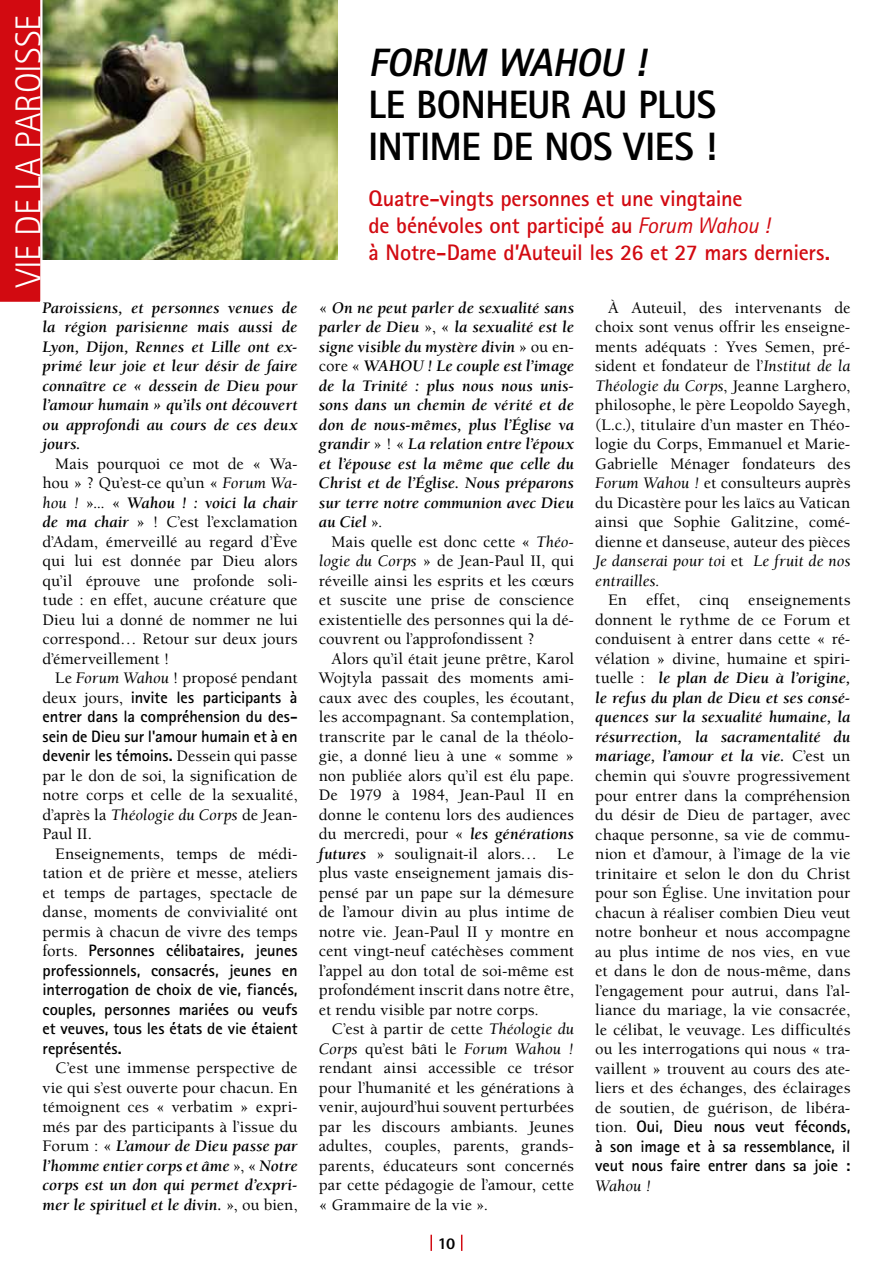
<style>
.page{position:relative;width:893px;height:1263px;background:#fff}
.page>*{position:absolute;margin:0;border:0;box-sizing:border-box;transform-origin:0 0}
.t1{font:800 39.6px/42px "Rotis Sans Serif Std";letter-spacing:-.005em;color:#000;scale:.95 1}
.t2{font:italic 800 39.6px "Rotis Sans Serif Std";color:#000;scale:.95 1}
.t3{font:300 36px "Rotis Sans Serif Std";color:#fff}
.t4{font:700 22.5px/27px "Rotis Sans Serif Std";letter-spacing:-.01em;color:#d20a11}
.t5{font:500 16.5px/19.5px "Berkeley Std";letter-spacing:.005em;color:#000;text-align:justify}
.t6{font:italic 700 16.5px/19.5px "Berkeley Std";color:#000;text-align:justify}
.t7{font:700 16.5px/19.5px "Rotis Sans Serif Std";letter-spacing:-.005em;color:#000;text-align:justify}
.t8{font:italic 16.5px "Berkeley Std";letter-spacing:.005em;color:#000}
.t9{font:800 16.5px "Rotis Sans Serif Std";color:#000}
.s1{font-weight:400;font-style:italic}
.s2{font-weight:700;font-style:italic}
.s3{font-family:"Berkeley Std";font-weight:500}
.s4{font-weight:500;font-style:normal}
</style>
<div class="page">
<img style="left:44px;top:0;width:294px;height:259px">
<svg style="left:430px;top:1235px;width:2px;height:16px"></svg>
<svg style="left:461px;top:1235px;width:1px;height:16px"></svg>
<svg style="left:0;top:0;width:44px;height:302px;background:#d11b20"></svg>
<h2 class="t3" style="left:8px;top:287px;width:274px;rotate:-90deg">VIE DE LA PAROISSE</h2>
<p class="t6" style="left:42px;top:298px;width:257px">Paroissiens, et personnes venues de la région parisienne mais aussi de Lyon, Dijon, Rennes et Lille ont ex&shy;primé leur joie et leur désir de faire connaître ce « dessein de Dieu pour l’amour humain » qu’ils ont découvert ou approfondi au cours de ces deux jours.</p>
<p class="t5" style="left:42px;top:454px;width:257px;text-indent:13px">Mais pourquoi ce mot de « Wa&shy;hou » ? Qu’est-ce qu’un « <span class="s1">Forum Wa&shy;hou !</span> »... « <span class="s2">Wahou ! : voici la chair de ma chair</span> » ! C’est l’exclamation d’Adam, émerveillé au regard d’Ève qui lui est donnée par Dieu alors qu’il éprouve une profonde soli&shy;tude : en effet, aucune créature que Dieu lui a donné de nommer ne lui correspond… Retour sur deux jours d’émerveillement !</p>
<p class="t5" style="left:55px;top:669px;width:244px">Le <span class="s1">Forum Wahou</span> ! proposé pendant</p>
<p class="t7" style="left:42px;top:687px;width:257px"><span class="s3">deux jours,</span> invite les participants à entrer dans la compréhension du des&shy;sein de Dieu sur l'amour humain et à en devenir les témoins. <span class="s3">Dessein qui passe</span></p>
<p class="t5" style="left:42px;top:766px;width:257px">par le don de soi, la signification de notre corps et celle de la sexualité, d’après la <span class="s1">Théologie du Corps</span> de Jean-Paul II.</p>
<p class="t5" style="left:42px;top:844px;width:257px;text-indent:13px">Enseignements, temps de médi&shy;tation et de prière et messe, ateliers et temps de partages, spectacle de danse, moments de convivialité ont permis à chacun de vivre des temps</p>
<p class="t7" style="left:42px;top:941px;width:257px"><span class="s3">forts.</span> Personnes célibataires, jeunes professionnels, consacrés, jeunes en interrogation de choix de vie, fiancés, couples, personnes mariées ou veufs et veuves, tous les états de vie étaient représentés.</p>
<p class="t5" style="left:42px;top:1059px;width:257px;text-indent:13px">C’est une immense perspective de vie qui s’est ouverte pour chacun. En témoignent ces « verbatim » expri&shy;més par des participants à l’issue du Forum : « <span class="s2">L’amour de Dieu passe par l’homme entier corps et âme</span> », « <span class="s2">Notre corps est un don qui permet d’expri&shy;mer le spirituel et le divin.</span> », ou bien,</p>
<h1 class="t2" style="left:368px;top:37px;width:302px">FORUM WAHOU !</h1>
<h1 class="t1" style="left:368px;top:83px;width:368px">LE BONHEUR AU PLUS<br>INTIME DE NOS VIES !</h1>
<h3 class="t4" style="left:368px;top:184px;width:463px">Quatre-vingts personnes et une vingtaine<br>de bénévoles ont participé au <span class="s1">Forum Wahou !<br></span>à Notre-Dame d’Auteuil les 26 et 27 mars derniers.</h3>
<p class="t6" style="left:319px;top:298px;width:257px"><span class="s4">«</span> On ne peut parler de sexualité sans parler de Dieu <span class="s4">», «</span> la sexualité est le signe visible du mystère divin <span class="s4">» ou en&shy;core «</span> WAHOU ! Le couple est l’image de la Trinité : plus nous nous unis&shy;sons dans un chemin de vérité et de don de nous-mêmes, plus l’Église va grandir <span class="s4">» ! «</span> La relation entre l’époux et l’épouse est la même que celle du Christ et de l’Église. Nous préparons sur terre notre communion avec Dieu au Ciel <span class="s4">».</span></p>
<p class="t5" style="left:319px;top:532px;width:257px;text-indent:13px">Mais quelle est donc cette « <span class="s1">Théo&shy;logie du Corps</span> » de Jean-Paul II, qui réveille ainsi les esprits et les cœurs et suscite une prise de conscience existentielle des personnes qui la dé&shy;couvrent ou l’approfondissent ?</p>
<p class="t5" style="left:319px;top:649px;width:257px;text-indent:13px">Alors qu’il était jeune prêtre, Karol Wojtyla passait des moments ami&shy;caux avec des couples, les écoutant, les accompagnant. Sa contemplation, transcrite par le canal de la théolo&shy;gie, a donné lieu à une « somme » non publiée alors qu’il est élu pape.<br>De 1979 à 1984, Jean-Paul II en donne le contenu lors des audiences du mercredi, pour « <span class="s2">les générations futures</span> » soulignait-il alors… Le plus vaste enseignement jamais dis&shy;pensé par un pape sur la démesure de l’amour divin au plus intime de notre vie. Jean-Paul II y montre en cent vingt-neuf catéchèses comment l’appel au don total de soi-même est profondément inscrit dans notre être, et rendu visible par notre corps.</p>
<p class="t5" style="left:319px;top:1020px;width:257px;text-indent:13px">C’est à partir de cette <span class="s1">Théologie du Corps</span> qu’est bâti le <span class="s1">Forum Wahou ! </span>rendant ainsi accessible ce trésor pour l’humanité et les générations à venir, aujourd’hui souvent perturbées par les discours ambiants. Jeunes adultes, couples, parents, grands&shy;parents, éducateurs sont concernés par cette pédagogie de l’amour, cette « Grammaire de la vie ».</p>
<p class="t9" style="left:438px;top:1233px;width:19px">10</p>
<p class="t5" style="left:595px;top:298px;width:257px;text-indent:13px">À Auteuil, des intervenants de choix sont venus offrir les enseigne&shy;ments adéquats : Yves Semen, pré&shy;sident et fondateur de l’<span class="s1">Institut de la Théologie du Corps</span>, Jeanne Larghero, philosophe, le père Leopoldo Sayegh, (L.c.), titulaire d’un master en Théo&shy;logie du Corps, Emmanuel et Marie-Gabrielle Ménager fondateurs des <span class="s1">Forum Wahou !</span> et consulteurs auprès du Dicastère pour les laïcs au Vatican ainsi que Sophie Galitzine, comé&shy;dienne et danseuse, auteur des pièces <span class="s1">Je danserai pour toi</span> et <span class="s1">Le fruit de nos entrailles</span>.</p>
<p class="t5" style="left:595px;top:591px;width:257px;text-indent:13px">En effet, cinq enseignements donnent le rythme de ce Forum et conduisent à entrer dans cette « ré&shy;vélation » divine, humaine et spiri&shy;tuelle : <span class="s2">le plan de Dieu à l’origine, le refus du plan de Dieu et ses consé&shy;quences sur la sexualité humaine, la résurrection, la sacramentalité du mariage, l’amour et la vie.</span> C’est un chemin qui s’ouvre progressivement pour entrer dans la compréhension du désir de Dieu de partager, avec chaque personne, sa vie de commu&shy;nion et d’amour, à l’image de la vie trinitaire et selon le don du Christ pour son Église. Une invitation pour chacun à réaliser combien Dieu veut notre bonheur et nous accompagne au plus intime de nos vies, en vue et dans le don de nous-même, dans l’engagement pour autrui, dans l’al&shy;liance du mariage, la vie consacrée, le célibat, le veuvage. Les difficultés ou les interrogations qui nous « tra&shy;vaillent » trouvent au cours des ate&shy;liers et des échanges, des éclairages de soutien, de guérison, de libéra-</p>
<p class="t7" style="left:595px;top:1116px;width:257px"><span class="s3">tion.</span> Oui, Dieu nous veut féconds, à son image et à sa ressemblance, il veut nous faire entrer dans sa joie :</p>
<p class="t8" style="left:595px;top:1176px;width:58px">Wahou !</p>
</div>
